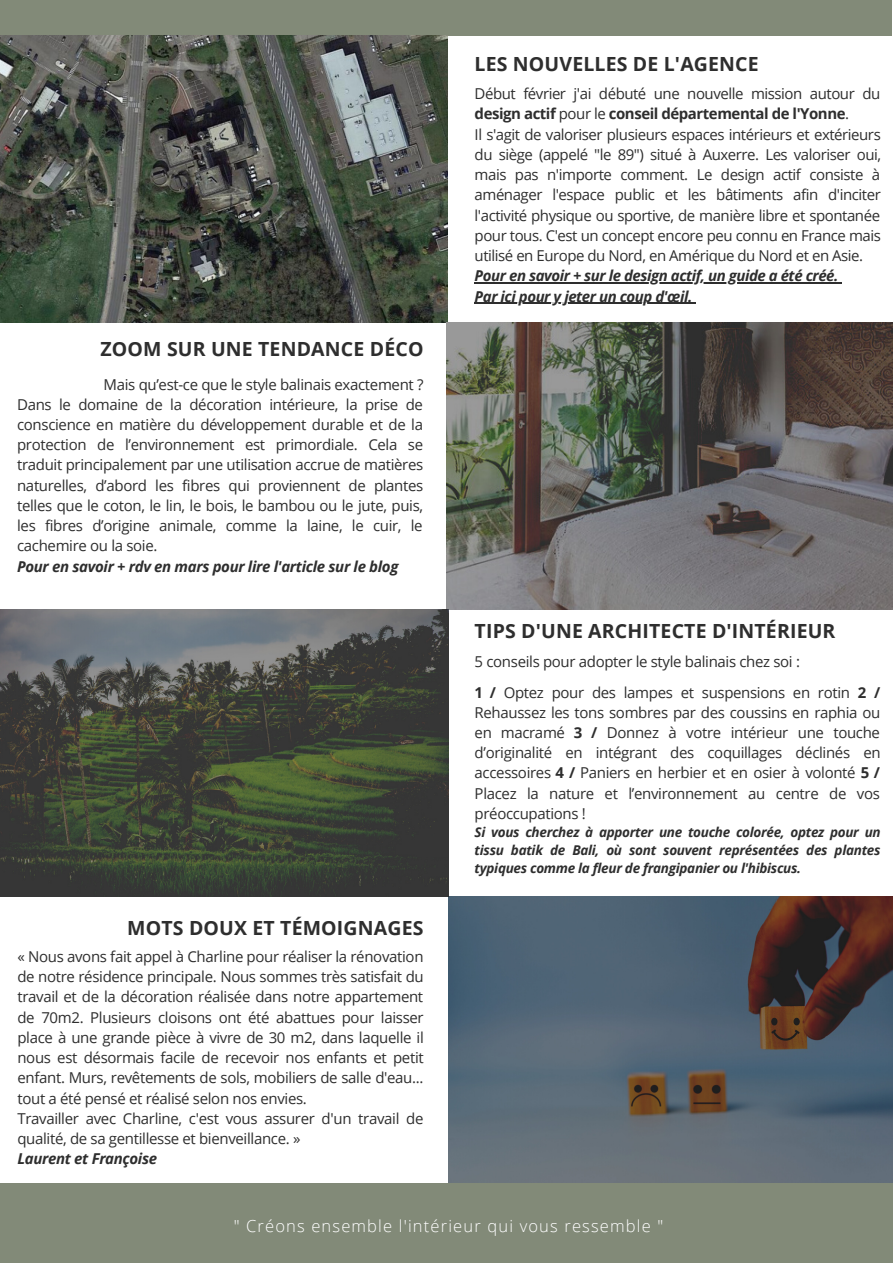
<style>
.page{position:relative;width:893px;height:1264px;background:#fff}
.page>*{position:absolute;margin:0;border:0;box-sizing:border-box;transform-origin:0 0}
.t1{font:700 19.5px "Open Sans";letter-spacing:.01em;color:#2e2e2e}
.t2{font:300 16.5px "Open Sans";letter-spacing:.07em;color:#fff}
.t3{font:15px/20.2px "Open Sans";letter-spacing:-.02em;color:#2e2e2e}
.t4{font:italic 700 15px/20.2px "Open Sans";letter-spacing:-.025em;color:#2e2e2e}
.t5{font:italic 700 13.5px/18px "Open Sans";letter-spacing:-.02em;color:#2e2e2e;text-align:justify}
.s1{font-weight:700}
</style>
<div class="page">
<div style="left:0;top:0;width:892px;height:35px;background:#828a78"></div>
<img style="left:0;top:35px;width:447px;height:287px">
<img style="left:446px;top:322px;width:446px;height:287px">
<div style="left:0;top:1183px;width:892px;height:79px;background:#828a78"></div>
<img style="left:448px;top:896px;width:444px;height:286px">
<img style="left:0;top:609px;width:448px;height:287px">
<hr style="left:474px;top:282px;width:363px;height:2px;background:#2e2e2e">
<hr style="left:474px;top:303px;width:217px;height:1px;background:#2e2e2e">
<h1 class="t1" style="left:474px;top:50px;width:285px">LES NOUVELLES DE L'AGENCE</h1>
<h1 class="t1" style="left:100px;top:335px;width:324px">ZOOM SUR UNE TENDANCE DÉCO</h1>
<p class="t3" style="left:17px;top:373px;width:408px;text-align:justify;text-indent:86px">Mais qu’est-ce que le style balinais exactement ?<br>Dans le domaine de la décoration intérieure, la prise de conscience en matière du développement durable et de la protection de l’environnement est primordiale. Cela se traduit principalement par une utilisation accrue de matières naturelles, d’abord les fibres qui proviennent de plantes telles que le coton, le lin, le bois, le bambou ou le jute, puis, les fibres d’origine animale, comme la laine, le cuir, le cachemire ou la soie.</p>
<p class="t4" style="left:17px;top:555px;width:383px">Pour en savoir + rdv en mars pour lire l'article sur le blog</p>
<h1 class="t1" style="left:127px;top:913px;width:298px">MOTS DOUX ET TÉMOIGNAGES</h1>
<p class="t3" style="left:17px;top:945px;width:408px">« Nous avons fait appel à Charline pour réaliser la rénovation de notre résidence principale. Nous sommes très satisfait du travail et de la décoration réalisée dans notre appartement de 70m2. Plusieurs cloisons ont été abattues pour laisser place à une grande pièce à vivre de 30 m2, dans laquelle il nous est désormais facile de recevoir nos enfants et petit enfant. Murs, revêtements de sols, mobiliers de salle d'eau... tout a été pensé et réalisé selon nos envies.<br>Travailler avec Charline, c'est vous assurer d'un travail de qualité, de sa gentillesse et bienveillance. »</p>
<p class="t4" style="left:17px;top:1148px;width:141px">Laurent et Françoise</p>
<p class="t3" style="left:474px;top:83px;width:408px">Début février j'ai débuté une nouvelle mission autour du <span class="s1">design actif</span> pour le <span class="s1">conseil départemental de l'Yonne</span>.<br>Il s'agit de valoriser plusieurs espaces intérieurs et extérieurs du siège (appelé "le 89") situé à Auxerre. Les valoriser oui, mais pas n'importe comment. Le design actif consiste à aménager l'espace public et les bâtiments afin d'inciter l'activité physique ou sportive, de manière libre et spontanée pour tous. C'est un concept encore peu connu en France mais utilisé en Europe du Nord, en Amérique du Nord et en Asie.</p>
<p class="t4" style="left:474px;top:265px;width:365px">Pour en savoir + sur le design actif, un guide a été créé.<br>Par ici pour y jeter un coup d'œil.</p>
<h1 class="t1" style="left:474px;top:617px;width:362px">TIPS D'UNE ARCHITECTE D'INTÉRIEUR</h1>
<p class="t3" style="left:474px;top:646px;width:407px;line-height:30.3px">5 conseils pour adopter le style balinais chez soi :<br><span class="s1">1 /</span> Optez pour des lampes et suspensions en rotin <span class="s1">2 /</span></p>
<p class="t3" style="left:474px;top:701px;width:407px;text-align:justify">Rehaussez les tons sombres par des coussins en raphia ou en macramé <span class="s1">3 /</span> Donnez à votre intérieur une touche d’originalité en intégrant des coquillages déclinés en accessoires <span class="s1">4 /</span> Paniers en herbier et en osier à volonté <span class="s1">5 / </span>Placez la nature et l’environnement au centre de vos préoccupations !</p>
<p class="t5" style="left:474px;top:822px;width:407px">Si vous cherchez à apporter une touche colorée, optez pour un tissu batik de Bali, où sont souvent représentées des plantes typiques comme la fleur de frangipanier ou l'hibiscus.</p>
<p class="t2" style="left:234px;top:1214px;width:431px">" Créons ensemble l'intérieur qui vous ressemble "</p>
</div>
